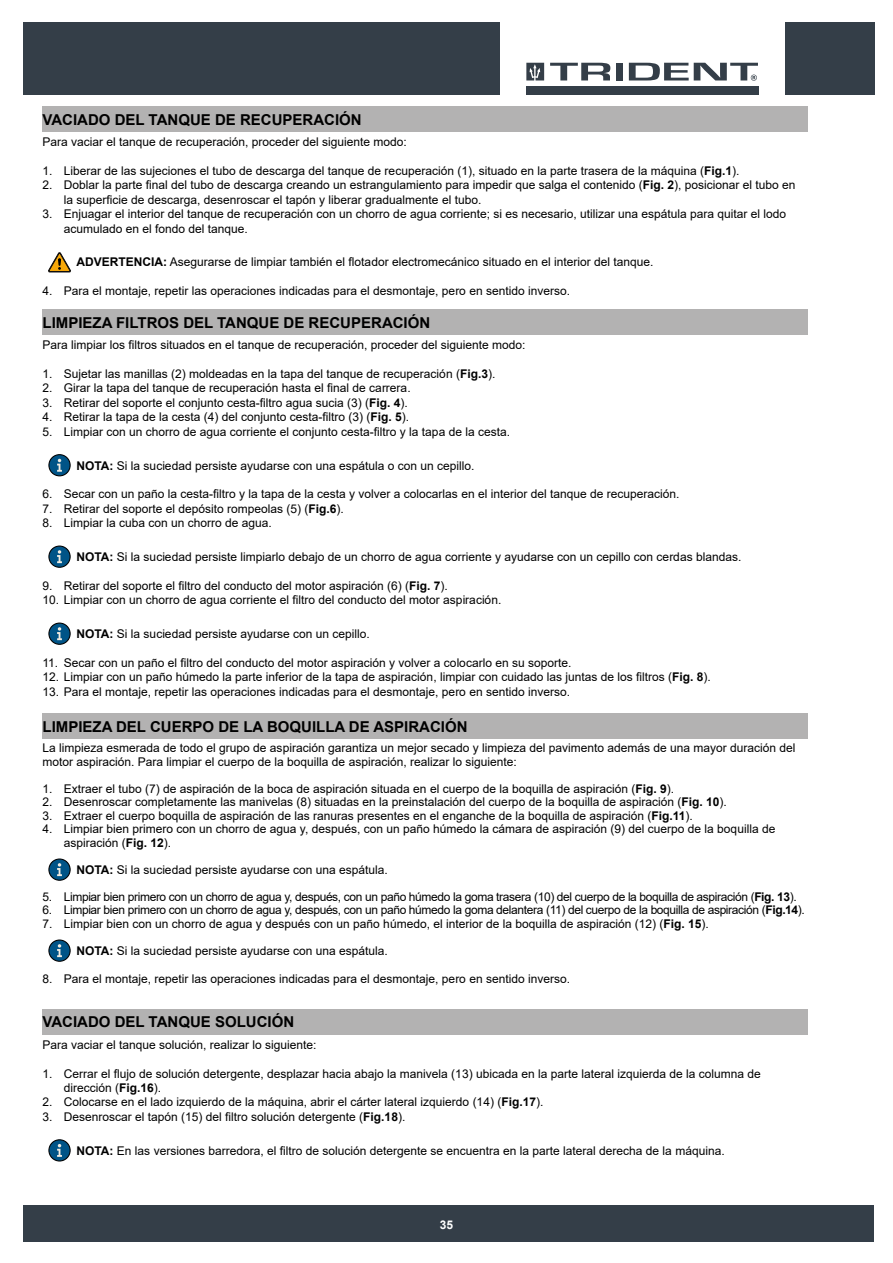
<style>
.page{position:relative;width:893px;height:1263px;background:#fff}
.page>*{position:absolute;margin:0;border:0;box-sizing:border-box;transform-origin:0 0}
.t1{font:700 15px "Arial";color:#000}
.t2{font:12px/14.4px "Arial";color:#000}
.t3{font:12px "Arial";letter-spacing:-.03em;color:#000}
.t4{font:700 12px "Arial";color:#fff}
.s1{font-weight:700}
</style>
<div class="page">
<div style="left:43px;top:106px;width:765px;height:26px;background:#b3b2b2"></div>
<svg style="left:48px;top:252px;width:23px;height:21px"></svg>
<div style="left:43px;top:309px;width:765px;height:26px;background:#b3b2b2"></div>
<div style="left:49px;top:455px;width:21px;height:21px;background:#005487;border-radius:50%"></div>
<div style="left:48px;top:454px;width:23px;height:22px;border:1px solid #000;border-radius:50%"></div>
<svg style="left:57px;top:459px;width:5px;height:13px"></svg>
<div style="left:49px;top:546px;width:21px;height:21px;background:#005487;border-radius:50%"></div>
<div style="left:48px;top:545px;width:23px;height:23px;border:1px solid #000;border-radius:50%"></div>
<svg style="left:57px;top:550px;width:5px;height:13px"></svg>
<div style="left:49px;top:623px;width:21px;height:21px;background:#005487;border-radius:50%"></div>
<div style="left:48px;top:622px;width:23px;height:23px;border:1px solid #000;border-radius:50%"></div>
<svg style="left:57px;top:627px;width:5px;height:13px"></svg>
<div style="left:43px;top:713px;width:765px;height:26px;background:#b3b2b2"></div>
<div style="left:49px;top:859px;width:21px;height:21px;background:#005487;border-radius:50%"></div>
<div style="left:48px;top:858px;width:23px;height:23px;border:1px solid #000;border-radius:50%"></div>
<svg style="left:57px;top:863px;width:5px;height:13px"></svg>
<div style="left:49px;top:940px;width:21px;height:21px;background:#005487;border-radius:50%"></div>
<div style="left:48px;top:939px;width:23px;height:23px;border:1px solid #000;border-radius:50%"></div>
<svg style="left:57px;top:944px;width:5px;height:13px"></svg>
<div style="left:43px;top:1009px;width:765px;height:25px;background:#b3b2b2"></div>
<div style="left:49px;top:1140px;width:21px;height:21px;background:#005487;border-radius:50%"></div>
<div style="left:48px;top:1139px;width:23px;height:22px;border:1px solid #000;border-radius:50%"></div>
<svg style="left:57px;top:1144px;width:5px;height:13px"></svg>
<div style="left:23px;top:22px;width:477px;height:73px;background:#343e48"></div>
<svg style="left:550px;top:63px;width:60px;height:17px"></svg>
<div style="left:616px;top:63px;width:6px;height:17px;background:#343e48"></div>
<div style="left:526px;top:86px;width:233px;height:9px;background:#343e48"></div>
<svg style="left:526px;top:63px;width:18px;height:17px"></svg>
<svg style="left:629px;top:63px;width:129px;height:18px"></svg>
<div style="left:785px;top:22px;width:89px;height:73px;background:#343e48"></div>
<div style="left:23px;top:1205px;width:850px;height:37px;background:#343e48"></div>
<p class="t1" style="left:43px;top:109px;width:321px">VACIADO DEL TANQUE DE RECUPERACIÓN</p>
<p class="t2" style="left:43px;top:135px;width:366px">Para vaciar el tanque de recuperación, proceder del siguiente modo:</p>
<p class="t2" style="left:43px;top:164px;width:699px">1. Liberar de las sujeciones el tubo de descarga del tanque de recuperación (1), situado en la parte trasera de la máquina (<span class="s1">Fig.1</span>).</p>
<p class="t2" style="left:64px;top:178px;width:733px;text-indent:-21px">2. Doblar la parte final del tubo de descarga creando un estrangulamiento para impedir que salga el contenido (<span class="s1">Fig. 2</span>), posicionar el tubo en la superficie de descarga, desenroscar el tapón y liberar gradualmente el tubo.</p>
<p class="t2" style="left:64px;top:207px;width:724px;text-indent:-21px">3. Enjuagar el interior del tanque de recuperación con un chorro de agua corriente; si es necesario, utilizar una espátula para quitar el lodo acumulado en el fondo del tanque.</p>
<p class="t2" style="left:77px;top:255px;width:578px"><span class="s1">ADVERTENCIA:</span> Asegurarse de limpiar también el flotador electromecánico situado en el interior del tanque.</p>
<p class="t2" style="left:43px;top:284px;width:529px">4. Para el montaje, repetir las operaciones indicadas para el desmontaje, pero en sentido inverso.</p>
<p class="t1" style="left:43px;top:312px;width:389px">LIMPIEZA FILTROS DEL TANQUE DE RECUPERACIÓN</p>
<p class="t2" style="left:43px;top:338px;width:484px">Para limpiar los filtros situados en el tanque de recuperación, proceder del siguiente modo:</p>
<p class="t2" style="left:43px;top:367px;width:454px">1. Sujetar las manillas (2) moldeadas en la tapa del tanque de recuperación (<span class="s1">Fig.3</span>).</p>
<p class="t2" style="left:43px;top:381px;width:370px">2. Girar la tapa del tanque de recuperación hasta el final de carrera.</p>
<p class="t2" style="left:43px;top:395px;width:367px">3. Retirar del soporte el conjunto cesta-filtro agua sucia (3) (<span class="s1">Fig. 4</span>).</p>
<p class="t2" style="left:43px;top:410px;width:368px">4. Retirar la tapa de la cesta (4) del conjunto cesta-filtro (3) (<span class="s1">Fig. 5</span>).</p>
<p class="t2" style="left:43px;top:424px;width:469px">5. Limpiar con un chorro de agua corriente el conjunto cesta-filtro y la tapa de la cesta.</p>
<p class="t2" style="left:77px;top:458px;width:399px"><span class="s1">NOTA:</span> Si la suciedad persiste ayudarse con una espátula o con un cepillo.</p>
<p class="t2" style="left:43px;top:487px;width:638px">6. Secar con un paño la cesta-filtro y la tapa de la cesta y volver a colocarlas en el interior del tanque de recuperación.</p>
<p class="t2" style="left:43px;top:501px;width:303px">7. Retirar del soporte el depósito rompeolas (5) (<span class="s1">Fig.6</span>).</p>
<p class="t2" style="left:43px;top:516px;width:231px">8. Limpiar la cuba con un chorro de agua.</p>
<p class="t2" style="left:77px;top:549px;width:666px"><span class="s1">NOTA:</span> Si la suciedad persiste limpiarlo debajo de un chorro de agua corriente y ayudarse con un cepillo con cerdas blandas.</p>
<p class="t2" style="left:43px;top:578px;width:407px">9. Retirar del soporte el filtro del conducto del motor aspiración (6) (<span class="s1">Fig. 7</span>).</p>
<p class="t2" style="left:43px;top:593px;width:460px">10. Limpiar con un chorro de agua corriente el filtro del conducto del motor aspiración.</p>
<p class="t2" style="left:77px;top:626px;width:295px"><span class="s1">NOTA:</span> Si la suciedad persiste ayudarse con un cepillo.</p>
<p class="t2" style="left:43px;top:655px;width:530px">11. Secar con un paño el filtro del conducto del motor aspiración y volver a colocarlo en su soporte.</p>
<p class="t2" style="left:43px;top:670px;width:670px">12. Limpiar con un paño húmedo la parte inferior de la tapa de aspiración, limpiar con cuidado las juntas de los filtros (<span class="s1">Fig. 8</span>).</p>
<p class="t2" style="left:43px;top:684px;width:529px">13. Para el montaje, repetir las operaciones indicadas para el desmontaje, pero en sentido inverso.</p>
<p class="t1" style="left:43px;top:716px;width:427px">LIMPIEZA DEL CUERPO DE LA BOQUILLA DE ASPIRACIÓN</p>
<p class="t2" style="left:43px;top:741px;width:754px;line-height:13.5px">La limpieza esmerada de todo el grupo de aspiración garantiza un mejor secado y limpieza del pavimento además de una mayor duración del motor aspiración. Para limpiar el cuerpo de la boquilla de aspiración, realizar lo siguiente:</p>
<p class="t2" style="left:43px;top:781px;width:633px">1. Extraer el tubo (7) de aspiración de la boca de aspiración situada en el cuerpo de la boquilla de aspiración (<span class="s1">Fig. 9</span>).</p>
<p class="t2" style="left:43px;top:795px;width:686px">2. Desenroscar completamente las manivelas (8) situadas en la preinstalación del cuerpo de la boquilla de aspiración (<span class="s1">Fig. 10</span>).</p>
<p class="t2" style="left:43px;top:808px;width:652px">3. Extraer el cuerpo boquilla de aspiración de las ranuras presentes en el enganche de la boquilla de aspiración (<span class="s1">Fig.11</span>).</p>
<p class="t2" style="left:64px;top:822px;width:713px;line-height:13.5px;text-indent:-21px">4. Limpiar bien primero con un chorro de agua y, después, con un paño húmedo la cámara de aspiración (9) del cuerpo de la boquilla de aspiración (<span class="s1">Fig. 12</span>).</p>
<p class="t2" style="left:77px;top:862px;width:313px"><span class="s1">NOTA:</span> Si la suciedad persiste ayudarse con una espátula.</p>
<p class="t3" style="left:43px;top:888px;width:756px">5. Limpiar bien primero con un chorro de agua y, después, con un paño húmedo la goma trasera (10) del cuerpo de la boquilla de aspiración (<span class="s1">Fig. 13</span>).</p>
<p class="t3" style="left:43px;top:902px;width:764px">6. Limpiar bien primero con un chorro de agua y, después, con un paño húmedo la goma delantera (11) del cuerpo de la boquilla de aspiración (<span class="s1">Fig.14</span>).</p>
<p class="t2" style="left:43px;top:916px;width:668px">7. Limpiar bien con un chorro de agua y después con un paño húmedo, el interior de la boquilla de aspiración (12) (<span class="s1">Fig. 15</span>).</p>
<p class="t2" style="left:77px;top:943px;width:313px"><span class="s1">NOTA:</span> Si la suciedad persiste ayudarse con una espátula.</p>
<p class="t2" style="left:43px;top:971px;width:529px">8. Para el montaje, repetir las operaciones indicadas para el desmontaje, pero en sentido inverso.</p>
<p class="t1" style="left:43px;top:1011px;width:253px">VACIADO DEL TANQUE SOLUCIÓN</p>
<p class="t2" style="left:43px;top:1037px;width:276px">Para vaciar el tanque solución, realizar lo siguiente:</p>
<p class="t2" style="left:64px;top:1066px;width:698px;text-indent:-21px">1. Cerrar el flujo de solución detergente, desplazar hacia abajo la manivela (13) ubicada en la parte lateral izquierda de la columna de dirección (<span class="s1">Fig.16</span>).</p>
<p class="t2" style="left:43px;top:1095px;width:502px">2. Colocarse en el lado izquierdo de la máquina, abrir el cárter lateral izquierdo (14) (<span class="s1">Fig.17</span>).</p>
<p class="t2" style="left:43px;top:1109px;width:364px">3. Desenroscar el tapón (15) del filtro solución detergente (<span class="s1">Fig.18</span>).</p>
<p class="t2" style="left:77px;top:1143px;width:650px"><span class="s1">NOTA:</span> En las versiones barredora, el filtro de solución detergente se encuentra en la parte lateral derecha de la máquina.</p>
<p class="t4" style="left:440px;top:1216px;width:15px">35</p>
</div>
